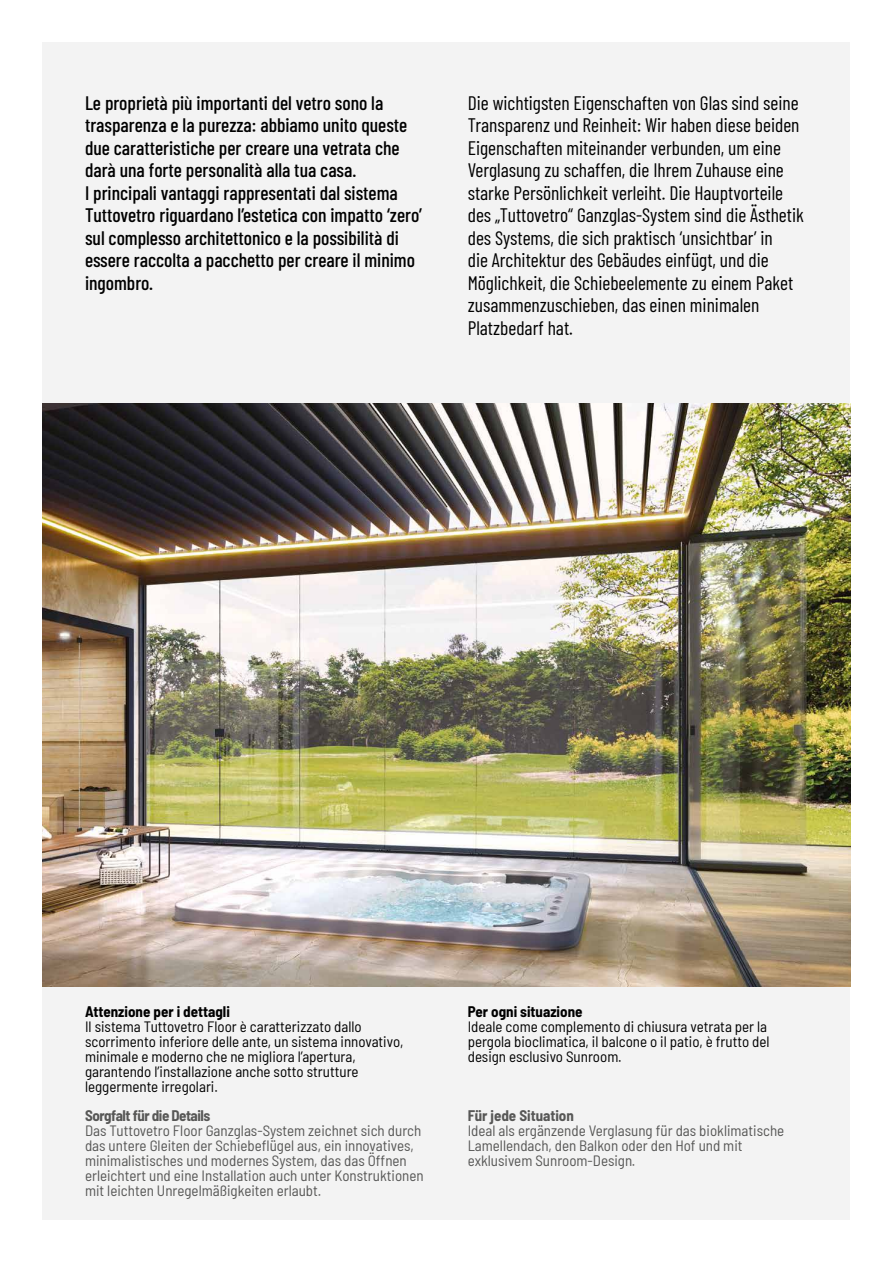
<style>
.page{position:relative;width:893px;height:1263px;background:#fff}
.page>*{position:absolute;margin:0;border:0;box-sizing:border-box;transform-origin:0 0}
.t1{font:19.5px/22.5px "Barlow Condensed";color:#000}
.t2{font:500 19.5px/22.5px "Barlow Condensed";color:#000}
.t3{font:semi-condensed 15px/15px "Barlow";color:#575756}
.t4{font:semi-condensed 15px/15px "Barlow";color:#000}
.t5{font:700 semi-condensed 15px "Barlow";color:#000}
.t6{font:700 semi-condensed 15px "Barlow";letter-spacing:-.03em;color:#575756}
.t7{font:700 semi-condensed 15px "Barlow";color:#575756}
</style>
<div class="page">
<div style="left:43px;top:43px;width:807px;height:1177px;background:#f3f3f3"></div>
<img style="left:43px;top:404px;width:807px;height:582px">
<p class="t2" style="left:85px;top:90px;width:339px">Le proprietà più importanti del vetro sono la trasparenza e la purezza: abbiamo unito queste due caratteristiche per creare una vetrata che darà una forte personalità alla tua casa.<br>I principali vantaggi rappresentati dal sistema Tuttovetro riguardano l’estetica con impatto ‘zero’ sul complesso architettonico e la possibilità di essere raccolta a pacchetto per creare il minimo ingombro.</p>
<p class="t1" style="left:468px;top:90px;width:338px">Die wichtigsten Eigenschaften von Glas sind seine Transparenz und Reinheit: Wir haben diese beiden Eigenschaften miteinander verbunden, um eine Verglasung zu schaffen, die Ihrem Zuhause eine starke Persönlichkeit verleiht. Die Hauptvorteile des „Tuttovetro“ Ganzglas-System sind die Ästhetik des Systems, die sich praktisch ‘unsichtbar’ in<br>die Architektur des Gebäudes einfügt, und die Möglichkeit, die Schiebeelemente zu einem Paket zusammenzuschieben, das einen minimalen Platzbedarf hat.</p>
<p class="t5" style="left:85px;top:1000px;width:146px">Attenzione per i dettagli</p>
<p class="t4" style="left:85px;top:1018px;width:320px">Il sistema Tuttovetro Floor è caratterizzato dallo scorrimento inferiore delle ante, un sistema innovativo, minimale e moderno che ne migliora l’apertura, garantendo l’installazione anche sotto strutture leggermente irregolari.</p>
<p class="t6" style="left:85px;top:1104px;width:127px">Sorgfalt für die Details</p>
<p class="t3" style="left:85px;top:1122px;width:340px">Das Tuttovetro Floor Ganzglas-System zeichnet sich durch das untere Gleiten der Schiebeflügel aus, ein innovatives, minimalistisches und modernes System, das das Öffnen erleichtert und eine Installation auch unter Konstruktionen mit leichten Unregelmäßigkeiten erlaubt.</p>
<p class="t5" style="left:468px;top:1000px;width:116px">Per ogni situazione</p>
<p class="t4" style="left:468px;top:1018px;width:303px">Ideale come complemento di chiusura vetrata per la pergola bioclimatica, il balcone o il patio, è frutto del design esclusivo Sunroom.</p>
<p class="t7" style="left:468px;top:1104px;width:108px">Für jede Situation</p>
<p class="t3" style="left:468px;top:1122px;width:318px">Ideal als ergänzende Verglasung für das bioklimatische<br>Lamellendach, den Balkon oder den Hof und mit exklusivem Sunroom-Design.</p>
</div>
